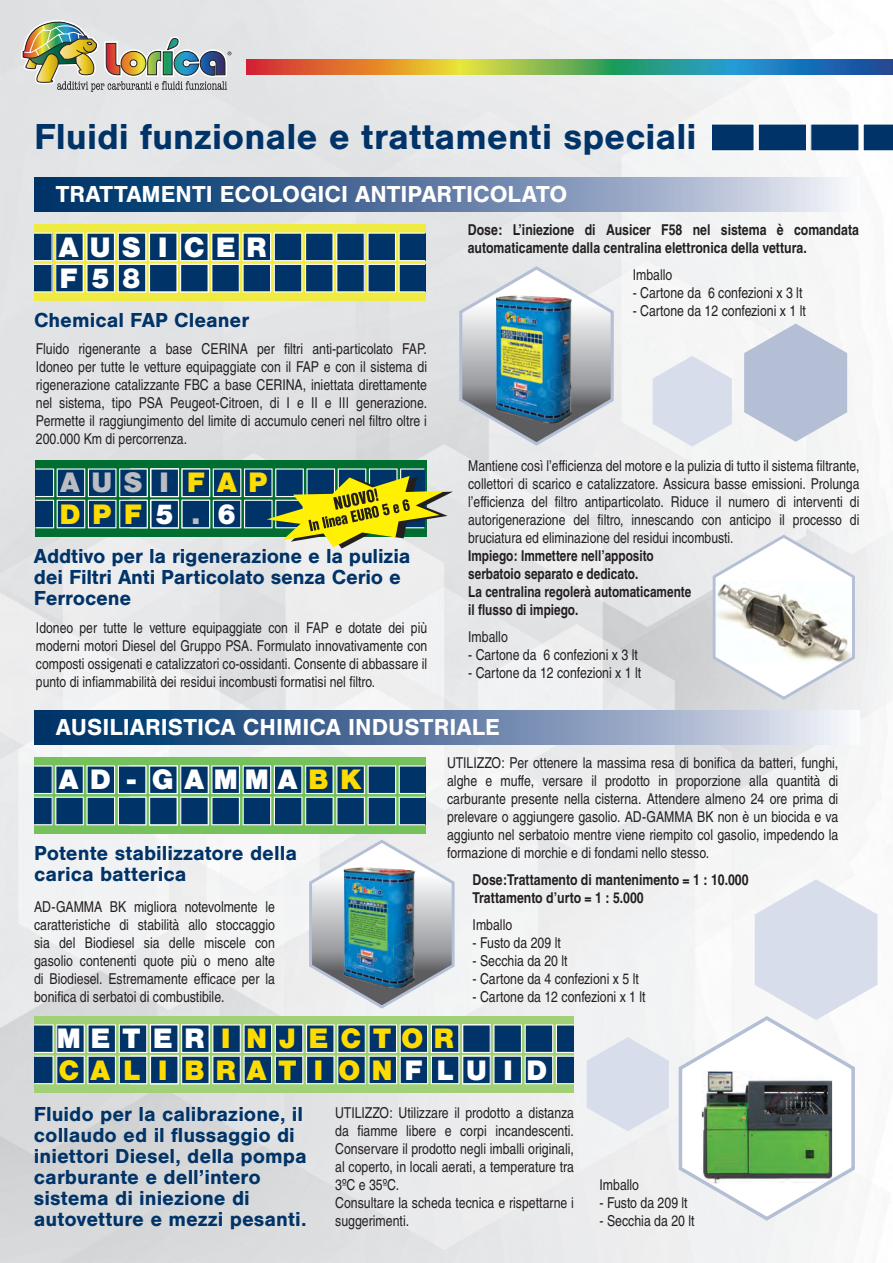
<style>
.page{position:relative;width:893px;height:1263px;background:#fff}
.page>*{position:absolute;margin:0;border:0;box-sizing:border-box;transform-origin:0 0}
.t1{font:700 37.5px "Nimbus San";color:#003367}
.t2{font:900 29.25px "Nimbus San";letter-spacing:.42em;color:#ffdc01}
.t3{font:900 29.25px "Nimbus San";letter-spacing:.37em;color:#fff}
.t4{font:900 29.25px "Nimbus San";letter-spacing:.39em;color:#bcbdc0}
.t5{font:700 24px "Nimbus San";color:#fff}
.t6{font:700 21px/21px "Nimbus San";color:#003367}
.TESTO_normale{font:15px/18px "Nimbus San Con L";color:#231f20;text-align:justify}
.t7{font:700 15px/18px "Nimbus San Con L";color:#231f20}
.t8{font:700 15px "Nimbus San Con L";color:#231f20;scale:.96 1}
.s1{color:#ffdc01}
.s2{color:#fff}
.s3{color:#bcbdc0}
</style>
<div class="page">
<img style="left:0;top:0;width:893px;height:1263px">
<svg style="left:247px;top:60px;width:646px;height:15px;background:#798e6a"></svg>
<img style="left:21px;top:20px;width:210px;height:72px">
<div style="left:34px;top:757px;width:391px;height:77px;background:#75c25c"></div>
<svg style="left:34px;top:765px;width:391px;height:60px;background:#2f5e79"></svg>
<div style="left:34px;top:224px;width:391px;height:77px;background:#efeb43"></div>
<svg style="left:34px;top:233px;width:391px;height:59px;background:#3a6175"></svg>
<div style="left:35px;top:460px;width:392px;height:77px;background:#006e30"></div>
<svg style="left:35px;top:468px;width:418px;height:81px;background:#65866e"></svg>
<svg style="left:712px;top:123px;width:43px;height:28px"></svg>
<div style="left:758px;top:124px;width:49px;height:27px;background:#003367"></div>
<div style="left:758px;top:123px;width:49px;height:28px;border:1px solid #fff"></div>
<div style="left:811px;top:124px;width:48px;height:27px;background:#003367"></div>
<div style="left:810px;top:123px;width:50px;height:28px;border:1px solid #fff"></div>
<svg style="left:863px;top:123px;width:30px;height:28px"></svg>
<svg style="left:34px;top:177px;width:825px;height:34px;background:#6783a8"></svg>
<svg style="left:34px;top:710px;width:825px;height:34px;background:#6783a8"></svg>
<svg style="left:653px;top:356px;width:79px;height:91px"></svg>
<svg style="left:711px;top:533px;width:145px;height:169px"></svg>
<svg style="left:744px;top:324px;width:103px;height:118px"></svg>
<div style="left:34px;top:1016px;width:540px;height:76px;background:#a1d076"></div>
<svg style="left:34px;top:1024px;width:540px;height:60px;background:#34607c"></svg>
<img style="left:458px;top:264px;width:157px;height:184px">
<img style="left:308px;top:838px;width:148px;height:173px">
<svg style="left:677px;top:879px;width:200px;height:344px"></svg>
<svg style="left:587px;top:1037px;width:82px;height:94px"></svg>
<p class="t1" style="left:34px;top:116px;width:664px">Fluidi funzionale e trattamenti speciali</p>
<p class="t5" style="left:56px;top:181px;width:513px">TRATTAMENTI ECOLOGICI ANTIPARTICOLATO</p>
<p class="t3" style="left:59px;top:230px;width:210px">AUS I CER</p>
<p class="t3" style="left:59px;top:262px;width:83px">F58</p>
<p class="t6" style="left:34px;top:310px;width:217px">Chemical FAP Cleaner</p>
<p class="TESTO_normale" style="left:36px;top:340px;width:393px">Fluido rigenerante a base CERINA per filtri anti-particolato FAP.<br>Idoneo per tutte le vetture equipaggiate con il FAP e con il sistema di rigenerazione catalizzante FBC a base CERINA, iniettata direttamente nel sistema, tipo PSA Peugeot-Citroen, di I e II e III generazione.<br>Permette il raggiungimento del limite di accumulo ceneri nel filtro oltre i 200.000 Km di percorrenza.</p>
<p class="t4" style="left:60px;top:466px;width:209px">AUS I <span class="s1">FAP</span></p>
<p class="t2" style="left:59px;top:498px;width:178px">DPF<span class="s2">5</span> <span class="s3">.</span> <span class="s2">6</span></p>
<p class="t6" style="left:34px;top:546px;width:378px">Addtivo per la rigenerazione e la pulizia dei Filtri Anti Particolato senza Cerio e<br>Ferrocene</p>
<p class="TESTO_normale" style="left:36px;top:618px;width:393px">Idoneo per tutte le vetture equipaggiate con il FAP e dotate dei più moderni motori Diesel del Gruppo PSA. Formulato innovativamente con composti ossigenati e catalizzatori co-ossidanti. Consente di abbassare il punto di infiammabilità dei residui incombusti formatisi nel filtro.</p>
<p class="t7" style="left:468px;top:220px;width:393px">Dose: L’iniezione di Ausicer F58 nel sistema è comandata automaticamente dalla centralina elettronica della vettura.</p>
<p class="TESTO_normale" style="left:633px;top:265px;width:41px">Imballo</p>
<p class="TESTO_normale" style="left:633px;top:283px;width:171px">- Cartone da 6 confezioni x 3 lt</p>
<p class="TESTO_normale" style="left:633px;top:301px;width:175px">- Cartone da 12 confezioni x 1 lt</p>
<p class="TESTO_normale" style="left:468px;top:456px;width:393px">Mantiene così l’efficienza del motore e la pulizia di tutto il sistema filtrante, collettori di scarico e catalizzatore. Assicura basse emissioni. Prolunga l’efficienza del filtro antiparticolato. Riduce il numero di interventi di autorigenerazione del filtro, innescando con anticipo il processo di bruciatura ed eliminazione del residui incombusti.</p>
<p class="t8" style="left:468px;top:544px;width:195px">Impiego: Immettere nell’apposito</p>
<p class="t8" style="left:468px;top:562px;width:179px">serbatoio separato e dedicato.</p>
<p class="t8" style="left:468px;top:580px;width:234px">La centralina regolerà automaticamente</p>
<p class="t8" style="left:468px;top:598px;width:116px">il flusso di impiego.</p>
<p class="TESTO_normale" style="left:468px;top:627px;width:41px">Imballo</p>
<p class="TESTO_normale" style="left:468px;top:645px;width:171px">- Cartone da 6 confezioni x 3 lt</p>
<p class="TESTO_normale" style="left:468px;top:663px;width:175px">- Cartone da 12 confezioni x 1 lt</p>
<p class="t5" style="left:56px;top:714px;width:446px">AUSILIARISTICA CHIMICA INDUSTRIALE</p>
<p class="TESTO_normale" style="left:447px;top:753px;width:393px">UTILIZZO: Per ottenere la massima resa di bonifica da batteri, funghi, alghe e muffe, versare il prodotto in proporzione alla quantità di carburante presente nella cisterna. Attendere almeno 24 ore prima di prelevare o aggiungere gasolio. AD-GAMMA BK non è un biocida e va aggiunto nel serbatoio mentre viene riempito col gasolio, impedendo la formazione di morchie e di fondami nello stesso.</p>
<p class="t7" style="left:473px;top:870px;width:278px">Dose:Trattamento di mantenimento = 1 : 10.000</p>
<p class="t7" style="left:473px;top:888px;width:173px">Trattamento d’urto = 1 : 5.000</p>
<p class="TESTO_normale" style="left:473px;top:915px;width:41px">Imballo</p>
<p class="TESTO_normale" style="left:473px;top:933px;width:90px">- Fusto da 209 lt</p>
<p class="TESTO_normale" style="left:473px;top:951px;width:97px">- Secchia da 20 lt</p>
<p class="TESTO_normale" style="left:473px;top:969px;width:168px">- Cartone da 4 confezioni x 5 lt</p>
<p class="TESTO_normale" style="left:473px;top:987px;width:175px">- Cartone da 12 confezioni x 1 lt</p>
<p class="t3" style="left:59px;top:763px;width:304px">AD - GAMMA<span class="s1">BK</span></p>
<p class="t6" style="left:34px;top:843px;width:264px">Potente stabilizzatore della carica batterica</p>
<p class="TESTO_normale" style="left:34px;top:897px;width:242px">AD-GAMMA BK migliora notevolmente le caratteristiche di stabilità allo stoccaggio sia del Biodiesel sia delle miscele con gasolio contenenti quote più o meno alte di Biodiesel. Estremamente efficace per la bonifica di serbatoi di combustibile.</p>
<p class="t2" style="left:56px;top:1022px;width:399px"><span class="s2">METER</span> INJECTOR</p>
<p class="t2" style="left:58px;top:1053px;width:490px">CAL I BRAT ION<span class="s2">FLUID</span></p>
<p class="t6" style="left:34px;top:1104px;width:274px">Fluido per la calibrazione, il collaudo ed il flussaggio di iniettori Diesel, della pompa carburante e dell’intero sistema di iniezione di autovetture e mezzi pesanti.</p>
<p class="TESTO_normale" style="left:335px;top:1103px;width:240px">UTILIZZO: Utilizzare il prodotto a distanza da fiamme libere e corpi incandescenti.<br>Conservare il prodotto negli imballi originali, al coperto, in locali aerati, a temperature tra 3ºC e 35ºC.</p>
<p class="TESTO_normale" style="left:599px;top:1175px;width:41px">Imballo</p>
<p class="TESTO_normale" style="left:599px;top:1193px;width:90px">- Fusto da 209 lt</p>
<p class="TESTO_normale" style="left:599px;top:1211px;width:97px">- Secchia da 20 lt</p>
<p class="TESTO_normale" style="left:335px;top:1193px;width:240px">Consultare la scheda tecnica e rispettarne i suggerimenti.</p>
</div>
